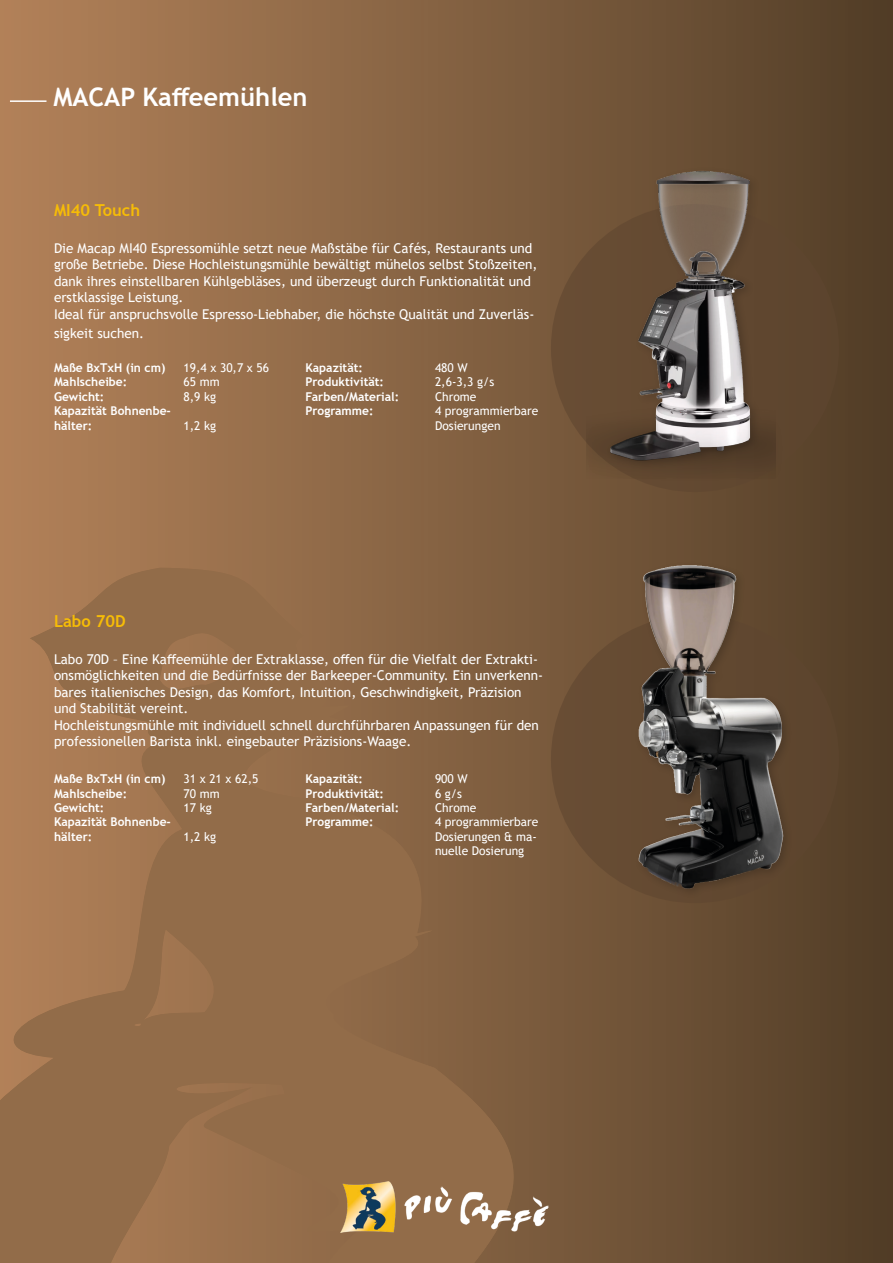
<style>
.page{position:relative;width:893px;height:1263px;background:#fff}
.page>*{position:absolute;margin:0;border:0;box-sizing:border-box;transform-origin:0 0}
.t1{font:700 25.5px "Trebuchet MS";color:#fff}
.t2{font:700 16.5px "Trebuchet MS";color:#f6bc07}
.t3{font:13.5px/16.5px "Trebuchet MS";color:#fff}
.t4{font:700 12.15px "Trebuchet MS";color:#fff}
.t5{font:12.15px/14.4px "Trebuchet MS";color:#fff}
</style>
<div class="page">
<div style="left:0;top:0;width:893px;height:1263px;background:linear-gradient(to right,#b4835a,#533e28)"></div>
<svg style="left:0;top:568px;width:542px;height:695px;background:#926c49"></svg>
<img style="left:341px;top:1181px;width:207px;height:51px">
<div style="left:551px;top:204px;width:288px;height:288px;background:#5f4630;border-radius:50%"></div>
<div style="left:583px;top:166px;width:203px;height:321px;background:#020203;opacity:.2"></div>
<img style="left:586px;top:152px;width:189px;height:326px">
<hr style="left:10px;top:100px;width:36px;height:2px;background:#fff">
<svg style="left:551px;top:615px;width:288px;height:288px;background:#644a32"></svg>
<img style="left:575px;top:558px;width:251px;height:344px">
<p class="t1" style="left:53px;top:81px;width:256px">MACAP Kaffeemühlen</p>
<p class="t2" style="left:54px;top:200px;width:88px">MI40 Touch</p>
<p class="t3" style="left:54px;top:239px;width:485px">Die Macap MI40 Espressomühle setzt neue Maßstäbe für Cafés, Restaurants und große Betriebe. Diese Hochleistungsmühle bewältigt mühelos selbst Stoßzeiten, dank ihres einstellbaren Kühlgebläses, und überzeugt durch Funktionalität und erstklassige Leistung.</p>
<p class="t3" style="left:54px;top:304px;width:482px;line-height:19.8px">Ideal für anspruchsvolle Espresso-Liebhaber, die höchste Qualität und Zuverläs&shy;sigkeit suchen.</p>
<p class="t4" style="left:54px;top:360px;width:113px">Maße BxTxH (in cm)</p>
<p class="t4" style="left:54px;top:375px;width:75px">Mahlscheibe:</p>
<p class="t4" style="left:54px;top:389px;width:52px">Gewicht:</p>
<p class="t4" style="left:54px;top:403px;width:119px">Kapazität Bohnenbe-</p>
<p class="t4" style="left:54px;top:418px;width:40px">hälter:</p>
<p class="t4" style="left:305px;top:360px;width:59px">Kapazität:</p>
<p class="t4" style="left:305px;top:375px;width:80px">Produktivität:</p>
<p class="t4" style="left:305px;top:389px;width:95px">Farben/Material:</p>
<p class="t4" style="left:305px;top:403px;width:70px">Programme:</p>
<p class="t5" style="left:184px;top:360px;width:87px">19,4 x 30,7 x 56</p>
<p class="t5" style="left:184px;top:375px;width:38px">65 mm</p>
<p class="t5" style="left:184px;top:389px;width:34px">8,9 kg</p>
<p class="t5" style="left:184px;top:418px;width:34px">1,2 kg</p>
<p class="t5" style="left:435px;top:360px;width:34px">480 W</p>
<p class="t5" style="left:435px;top:375px;width:61px">2,6-3,3 g/s</p>
<p class="t5" style="left:435px;top:389px;width:43px">Chrome</p>
<p class="t5" style="left:435px;top:404px;width:105px">4 programmierbare<br>Dosierungen</p>
<p class="t2" style="left:54px;top:611px;width:73px">Labo 70D</p>
<p class="t3" style="left:54px;top:650px;width:491px">Labo 70D – Eine Kaffeemühle der Extraklasse, offen für die Vielfalt der Extrakti&shy;onsmöglichkeiten und die Bedürfnisse der Barkeeper-Community. Ein unverkenn&shy;bares italienisches Design, das Komfort, Intuition, Geschwindigkeit, Präzision und Stabilität vereint.</p>
<p class="t3" style="left:54px;top:716px;width:486px">Hochleistungsmühle mit individuell schnell durchführbaren Anpassungen für den professionellen Barista inkl. eingebauter Präzisions-Waage.</p>
<p class="t4" style="left:54px;top:771px;width:113px">Maße BxTxH (in cm)</p>
<p class="t4" style="left:54px;top:786px;width:75px">Mahlscheibe:</p>
<p class="t4" style="left:54px;top:800px;width:52px">Gewicht:</p>
<p class="t4" style="left:54px;top:814px;width:119px">Kapazität Bohnenbe-</p>
<p class="t4" style="left:54px;top:829px;width:40px">hälter:</p>
<p class="t4" style="left:305px;top:771px;width:59px">Kapazität:</p>
<p class="t4" style="left:305px;top:786px;width:80px">Produktivität:</p>
<p class="t4" style="left:305px;top:800px;width:95px">Farben/Material:</p>
<p class="t4" style="left:305px;top:814px;width:70px">Programme:</p>
<p class="t5" style="left:184px;top:771px;width:76px">31 x 21 x 62,5</p>
<p class="t5" style="left:184px;top:786px;width:38px">70 mm</p>
<p class="t5" style="left:184px;top:800px;width:30px">17 kg</p>
<p class="t5" style="left:184px;top:829px;width:34px">1,2 kg</p>
<p class="t5" style="left:435px;top:771px;width:34px">900 W</p>
<p class="t5" style="left:435px;top:786px;width:29px">6 g/s</p>
<p class="t5" style="left:435px;top:800px;width:43px">Chrome</p>
<p class="t5" style="left:435px;top:815px;width:105px">4 programmierbare<br>Dosierungen &amp; ma&shy;nuelle Dosierung</p>
</div>
